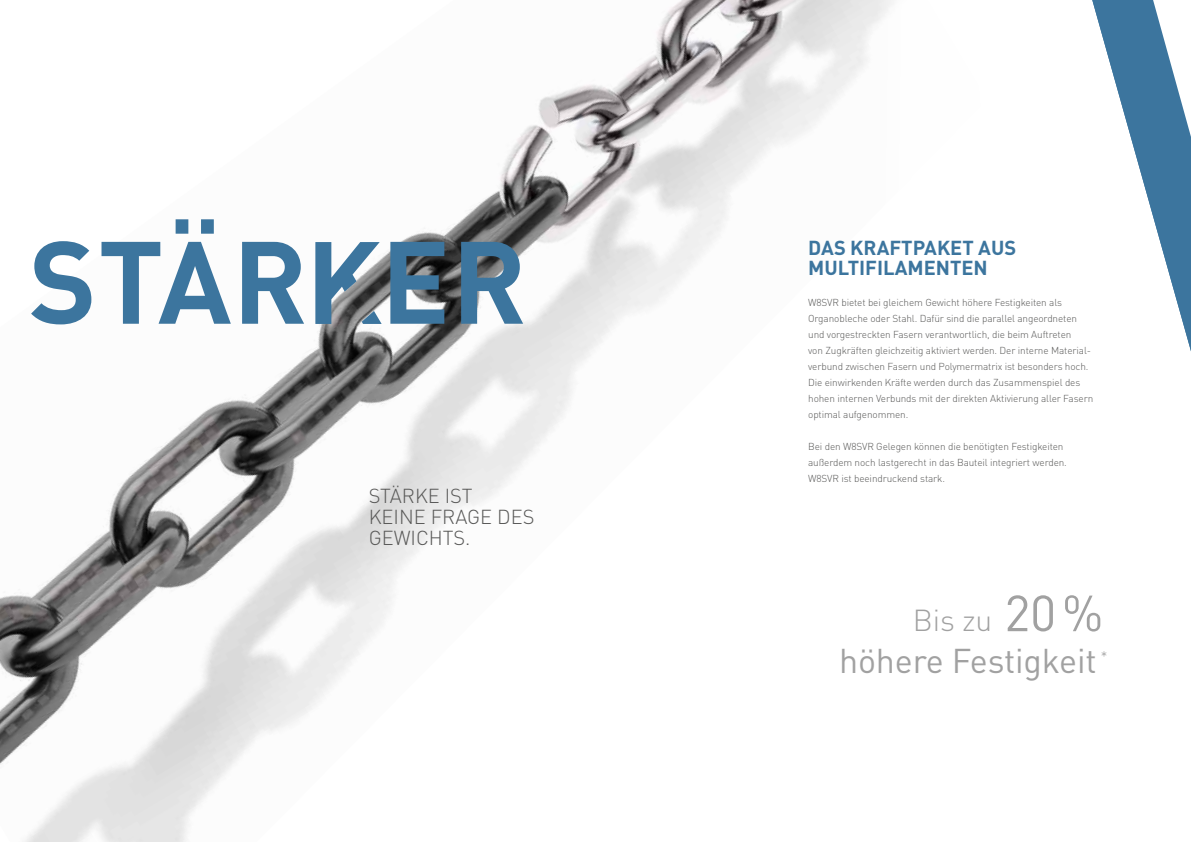
<style>
.page{position:relative;width:1191px;height:842px;background:#fff}
.page>*{position:absolute;margin:0;border:0;box-sizing:border-box;transform-origin:0 0}
.t1{font:700 115px "DIN Pro";letter-spacing:.01em;color:#3c759e}
.t2{font:34px "DIN Pro";letter-spacing:-.005em;color:#a1a1a1}
.t3{font:300 30px "DIN Pro";color:#a1a1a1}
.t4{font:300 20px/21px "DIN Pro";color:#575756}
.t5{font:700 20px/20px "DIN Pro";color:#3c759e}
.t6{font:300 15px "DIN Pro";color:#a1a1a1}
.t7{font:300 10px/16px "DIN Pro";letter-spacing:-.01em;color:#575756}
.s1{font-weight:400;font-size:50px}
</style>
<div class="page">
<img style="left:0;top:0;width:893px;height:842px">
<img style="left:338px;top:279px;width:37px;height:43px">
<svg style="left:1092px;top:0;width:99px;height:351px"></svg>
<h1 class="t1" style="left:29px;top:204px;width:499px">STÄR ER</h1>
<h1 class="t1" style="left:306px;top:204px;width:78px">K</h1>
<h3 class="t4" style="left:369px;top:484px;width:167px">STÄRKE IST<br>KEINE FRAGE DES<br>GEWICHTS.</h3>
<h3 class="t5" style="left:808px;top:237px;width:209px">DAS KRAFTPAKET AUS<br>MULTIFILAMENTEN</h3>
<p class="t7" style="left:808px;top:294px;width:287px">W8SVR bietet bei gleichem Gewicht höhere Festigkeiten als Organobleche oder Stahl. Dafür sind die parallel angeordneten und vorgestreckten Fasern verantwortlich, die beim Auftreten<br>von Zugkräften gleichzeitig aktiviert werden. Der interne Material&shy;verbund zwischen Fasern und Polymermatrix ist besonders hoch.<br>Die einwirkenden Kräfte werden durch das Zusammenspiel des hohen internen Verbunds mit der direkten Aktivierung aller Fasern optimal aufgenommen.</p>
<p class="t7" style="left:808px;top:438px;width:260px">Bei den W8SVR Gelegen können die benötigten Festigkeiten außerdem noch lastgerecht in das Bauteil integriert werden.<br>W8SVR ist beeindruckend stark.</p>
<h3 class="t3" style="left:913px;top:598px;width:192px">Bis zu <span class="s1">20%</span></h3>
<h2 class="t2" style="left:839px;top:638px;width:259px">höhere Festigkeit</h2>
<h3 class="t6" style="left:1100px;top:645px;width:9px">*</h3>
</div>
